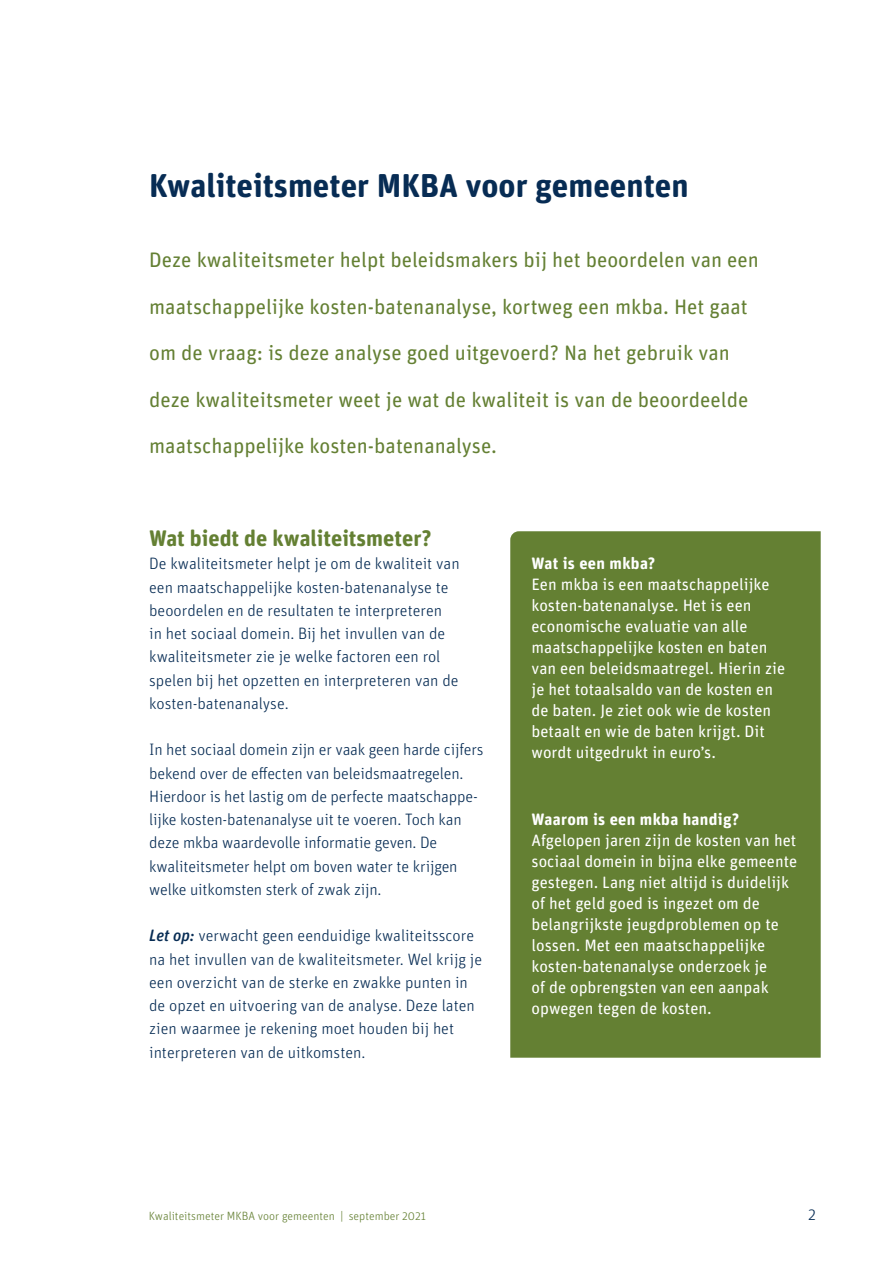
<style>
.page{position:relative;width:893px;height:1263px;background:#fff}
.page>*{position:absolute;margin:0;border:0;box-sizing:border-box;transform-origin:0 0}
.Heading_1_zonder_num{font:700 33px "Unit Rounded Pro";color:#072c54}
.Heading_2{font:700 22.5px "Unit Rounded Pro";color:#648033}
.Inleiding{font:21px "Unit Rounded Pro";color:#648033}
.plattetekst_online{font:300 16.5px/23.2px "Unit Rounded Pro";color:#072c54}
.Tekstframe{font:16.5px/21px "Unit Rounded Pro";color:#fff}
.Tussenkop_online{font:700 16.5px "Unit Rounded Pro";letter-spacing:.02em;color:#fff}
.t1{font:300 12px "Unit Rounded Pro";color:#648033}
.s1{font-weight:500;font-style:italic}
</style>
<div class="page">
<div style="left:510px;top:531px;width:311px;height:527px;background:#648033"></div>
<h1 class="Heading_1_zonder_num" style="left:149px;top:162px;width:541px">Kwaliteitsmeter MKBA voor gemeenten</h1>
<p class="Inleiding" style="left:149px;top:245px;width:611px">Deze kwaliteitsmeter helpt beleidsmakers bij het beoordelen van een</p>
<p class="Inleiding" style="left:149px;top:292px;width:600px">maatschappelijke kosten-batenanalyse, kortweg een mkba. Het gaat</p>
<p class="Inleiding" style="left:149px;top:338px;width:582px">om de vraag: is deze analyse goed uitgevoerd? Na het gebruik van</p>
<p class="Inleiding" style="left:149px;top:385px;width:601px">deze kwaliteitsmeter weet je wat de kwaliteit is van de beoordeelde</p>
<p class="Inleiding" style="left:149px;top:431px;width:349px">maatschappelijke kosten-batenanalyse.</p>
<h2 class="Heading_2" style="left:149px;top:522px;width:284px">Wat biedt de kwaliteitsmeter?</h2>
<p class="plattetekst_online" style="left:149px;top:552px;width:312px">De kwaliteitsmeter helpt je om de kwaliteit van een maatschappelijke kosten-batenanalyse te beoordelen en de resultaten te interpreteren<br>in het sociaal domein. Bij het invullen van de kwaliteitsmeter zie je welke factoren een rol spelen bij het opzetten en interpreteren van de kosten-batenanalyse.</p>
<p class="plattetekst_online" style="left:149px;top:738px;width:336px">In het sociaal domein zijn er vaak geen harde cijfers bekend over de effecten van beleidsmaatregelen.<br>Hierdoor is het lastig om de perfecte maatschappe&shy;lijke kosten-batenanalyse uit te voeren. Toch kan deze mkba waardevolle informatie geven. De kwaliteitsmeter helpt om boven water te krijgen welke uitkomsten sterk of zwak zijn.</p>
<p class="plattetekst_online" style="left:149px;top:924px;width:334px"><span class="s1">Let op:</span> verwacht geen eenduidige kwaliteitsscore na het invullen van de kwaliteitsmeter. Wel krijg je een overzicht van de sterke en zwakke punten in de opzet en uitvoering van de analyse. Deze laten zien waarmee je rekening moet houden bij het interpreteren van de uitkomsten.</p>
<p class="Tussenkop_online" style="left:531px;top:552px;width:125px">Wat is een mkba?</p>
<p class="Tekstframe" style="left:531px;top:573px;width:255px">Een mkba is een maatschappelijke kosten-batenanalyse. Het is een economische evaluatie van alle maatschappelijke kosten en baten van een beleidsmaatregel. Hierin zie je het totaalsaldo van de kosten en de baten. Je ziet ook wie de kosten betaalt en wie de baten krijgt. Dit wordt uitgedrukt in euro’s.</p>
<p class="Tussenkop_online" style="left:531px;top:807px;width:209px">Waarom is een mkba handig?</p>
<p class="Tekstframe" style="left:531px;top:829px;width:267px">Afgelopen jaren zijn de kosten van het sociaal domein in bijna elke gemeente gestegen. Lang niet altijd is duidelijk of het geld goed is ingezet om de belangrijkste jeugdproblemen op te lossen. Met een maatschappelijke kosten-batenanalyse onderzoek je<br>of de opbrengsten van een aanpak opwegen tegen de kosten.</p>
<p class="t1" style="left:149px;top:1209px;width:279px">Kwaliteitsmeter MKBA voor gemeenten | september 2021</p>
<p class="plattetekst_online" style="left:808px;top:1203px;width:9px">2</p>
</div>
